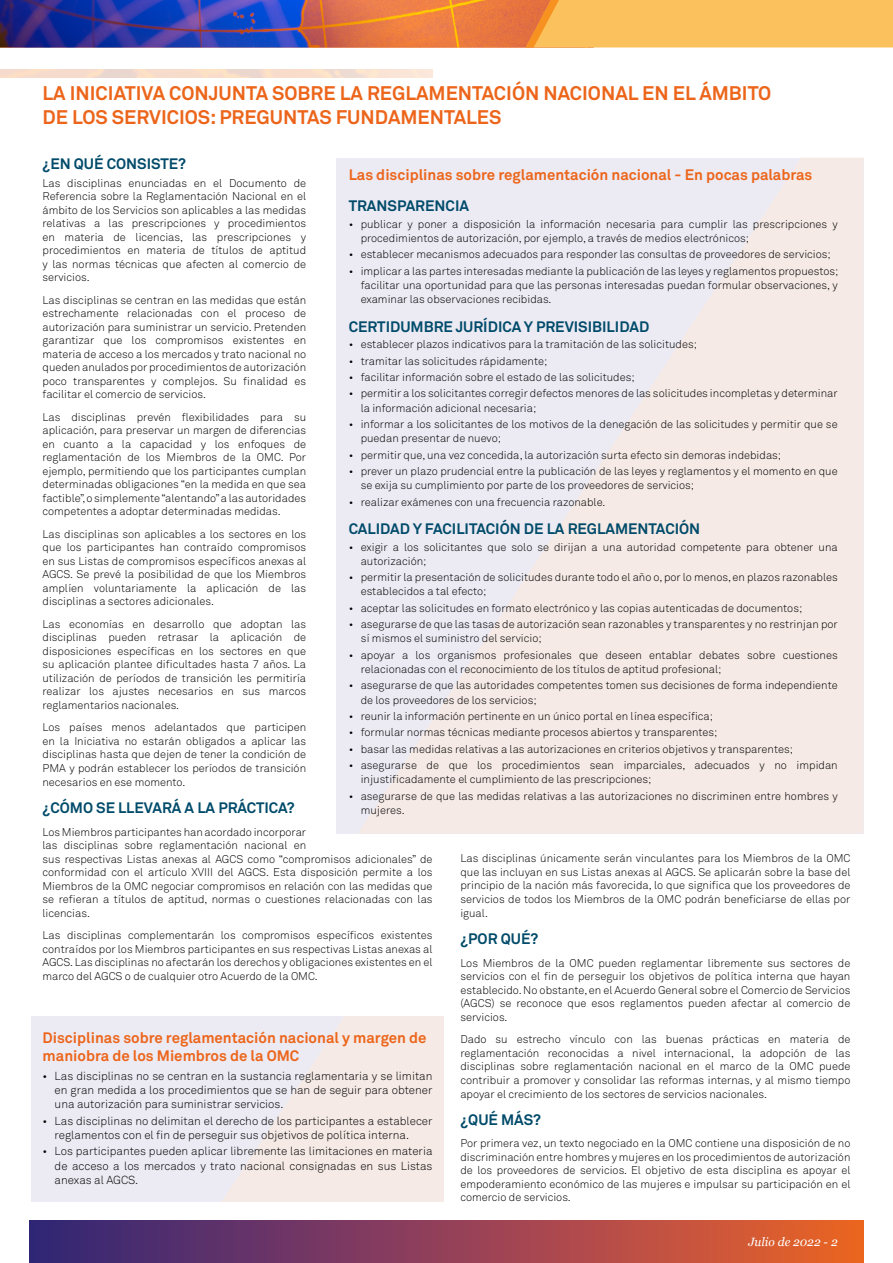
<style>
.page{position:relative;width:893px;height:1263px;background:#fff}
.page>*{position:absolute;margin:0;border:0;box-sizing:border-box;transform-origin:0 0}
.t1{font:700 19.5px/23.4px "Akkurat Pro";color:#ec651a}
.t2{font:700 15px "Akkurat Pro";color:#004b6a}
.t3{font:700 15px/18px "Akkurat Pro";color:#ec651a}
.t4{font:italic 12px "Georgia";color:#fff}
.t5{font:300 11.55px/14.2px "Akkurat Pro";color:#000;text-align:justify}
.t6{font:300 11.1px/13.5px "Akkurat Pro";color:#000;text-align:justify}
</style>
<div class="page">
<img style="left:0;top:0;width:893px;height:47px">
<div style="left:30px;top:1220px;width:833px;height:43px;background:linear-gradient(to right,#33237d,#f0612c)"></div>
<div style="left:31px;top:1016px;width:413px;height:185px;background:#eceaf3"></div>
<svg style="left:221px;top:1016px;width:223px;height:186px"></svg>
<div style="left:336px;top:158px;width:527px;height:675px;background:#eceaf3"></div>
<svg style="left:359px;top:157px;width:504px;height:676px;fill:#f5eae6"></svg>
<h1 class="t1" style="left:43px;top:82px;width:730px">LA INICIATIVA CONJUNTA SOBRE LA REGLAMENTACIÓN NACIONAL EN EL ÁMBITO<br>DE LOS SERVICIOS: PREGUNTAS FUNDAMENTALES</h1>
<h2 class="t2" style="left:43px;top:155px;width:145px">¿EN QUÉ CONSISTE?</h2>
<p class="t6" style="left:43px;top:176px;width:265px">Las disciplinas enunciadas en el Documento de Referencia sobre la Reglamentación Nacional en el ámbito de los Servicios son aplicables a las medidas relativas a las prescripciones y procedimientos en materia de licencias, las prescripciones y procedimientos en materia de títulos de aptitud y las normas técnicas que afecten al comercio de servicios.</p>
<p class="t6" style="left:43px;top:293px;width:265px">Las disciplinas se centran en las medidas que están estrechamente relacionadas con el proceso de autorización para suministrar un servicio. Pretenden garantizar que los compromisos existentes en materia de acceso a los mercados y trato nacional no queden anulados por procedimientos de autorización poco transparentes y complejos. Su finalidad es facilitar el comercio de servicios.</p>
<p class="t6" style="left:43px;top:410px;width:265px">Las disciplinas prevén flexibilidades para su aplicación, para preservar un margen de diferencias en cuanto a la capacidad y los enfoques de reglamentación de los Miembros de la OMC. Por ejemplo, permitiendo que los participantes cumplan determinadas obligaciones “en la medida en que sea factible”, o simplemente “alentando” a las autoridades competentes a adoptar determinadas medidas.</p>
<p class="t6" style="left:43px;top:527px;width:265px">Las disciplinas son aplicables a los sectores en los que los participantes han contraído compromisos en sus Listas de compromisos específicos anexas al AGCS. Se prevé la posibilidad de que los Miembros amplíen voluntariamente la aplicación de las disciplinas a sectores adicionales.</p>
<p class="t6" style="left:43px;top:617px;width:265px">Las economías en desarrollo que adoptan las disciplinas pueden retrasar la aplicación de disposiciones específicas en los sectores en que su aplicación plantee dificultades hasta 7 años. La utilización de períodos de transición les permitiría realizar los ajustes necesarios en sus marcos reglamentarios nacionales.</p>
<p class="t6" style="left:43px;top:721px;width:265px">Los países menos adelantados que participen en la Iniciativa no estarán obligados a aplicar las disciplinas hasta que dejen de tener la condición de PMA y podrán establecer los períodos de transición necesarios en ese momento.</p>
<h2 class="t2" style="left:43px;top:799px;width:254px">¿CÓMO SE LLEVARÁ A LA PRÁCTICA?</h2>
<p class="t6" style="left:43px;top:825px;width:392px;text-align:left">Los Miembros participantes han acordado incorporar<br>las disciplinas sobre reglamentación nacional en<br>sus respectivas Listas anexas al AGCS como “compromisos adicionales” de conformidad con el artículo XVIII del AGCS. Esta disposición permite a los Miembros de la OMC negociar compromisos en relación con las medidas que se refieran a títulos de aptitud, normas o cuestiones relacionadas con las licencias.</p>
<p class="t6" style="left:43px;top:928px;width:392px">Las disciplinas complementarán los compromisos específicos existentes contraídos por los Miembros participantes en sus respectivas Listas anexas al AGCS. Las disciplinas no afectarán los derechos y obligaciones existentes en el marco del AGCS o de cualquier otro Acuerdo de la OMC.</p>
<h2 class="t3" style="left:349px;top:166px;width:465px">Las disciplinas sobre reglamentación nacional - En pocas palabras</h2>
<h2 class="t2" style="left:349px;top:197px;width:122px">TRANSPARENCIA</h2>
<p class="t6" style="left:361px;top:217px;width:478px;line-height:14.2px;text-indent:-12px">• publicar y poner a disposición la información necesaria para cumplir las prescripciones y procedimientos de autorización, por ejemplo, a través de medios electrónicos;</p>
<p class="t6" style="left:349px;top:248px;width:484px">• establecer mecanismos adecuados para responder las consultas de proveedores de servicios;</p>
<p class="t6" style="left:361px;top:264px;width:479px;line-height:14.2px;text-indent:-12px">• implicar a las partes interesadas mediante la publicación de las leyes y reglamentos propuestos; facilitar una oportunidad para que las personas interesadas puedan formular observaciones, y examinar las observaciones recibidas.</p>
<h2 class="t2" style="left:349px;top:317px;width:302px">CERTIDUMBRE JURÍDICA Y PREVISIBILIDAD</h2>
<p class="t6" style="left:349px;top:337px;width:350px">• establecer plazos indicativos para la tramitación de las solicitudes;</p>
<p class="t6" style="left:349px;top:354px;width:200px">• tramitar las solicitudes rápidamente;</p>
<p class="t6" style="left:349px;top:370px;width:287px">• facilitar información sobre el estado de las solicitudes;</p>
<p class="t6" style="left:361px;top:386px;width:479px;line-height:14.2px;text-indent:-12px">• permitir a los solicitantes corregir defectos menores de las solicitudes incompletas y determinar la información adicional necesaria;</p>
<p class="t6" style="left:361px;top:417px;width:478px;line-height:14.2px;text-indent:-12px">• informar a los solicitantes de los motivos de la denegación de las solicitudes y permitir que se puedan presentar de nuevo;</p>
<p class="t6" style="left:349px;top:448px;width:434px">• permitir que, una vez concedida, la autorización surta efecto sin demoras indebidas;</p>
<p class="t6" style="left:361px;top:464px;width:478px;line-height:14.2px;text-indent:-12px">• prever un plazo prudencial entre la publicación de las leyes y reglamentos y el momento en que se exija su cumplimiento por parte de los proveedores de servicios;</p>
<p class="t6" style="left:349px;top:495px;width:258px">• realizar exámenes con una frecuencia razonable.</p>
<h2 class="t2" style="left:349px;top:520px;width:353px">CALIDAD Y FACILITACIÓN DE LA REGLAMENTACIÓN</h2>
<p class="t6" style="left:361px;top:539px;width:479px;line-height:14.2px;text-indent:-12px">• exigir a los solicitantes que solo se dirijan a una autoridad competente para obtener una autorización;</p>
<p class="t6" style="left:361px;top:570px;width:479px;line-height:14.2px;text-indent:-12px">• permitir la presentación de solicitudes durante todo el año o, por lo menos, en plazos razonables establecidos a tal efecto;</p>
<p class="t6" style="left:349px;top:601px;width:455px">• aceptar las solicitudes en formato electrónico y las copias autenticadas de documentos;</p>
<p class="t6" style="left:361px;top:617px;width:479px;line-height:14.2px;text-indent:-12px">• asegurarse de que las tasas de autorización sean razonables y transparentes y no restrinjan por sí mismos el suministro del servicio;</p>
<p class="t6" style="left:361px;top:648px;width:478px;line-height:14.2px;text-indent:-12px">• apoyar a los organismos profesionales que deseen entablar debates sobre cuestiones relacionadas con el reconocimiento de los títulos de aptitud profesional;</p>
<p class="t6" style="left:361px;top:678px;width:478px;line-height:14.2px;text-indent:-12px">• asegurarse de que las autoridades competentes tomen sus decisiones de forma independiente de los proveedores de los servicios;</p>
<p class="t6" style="left:349px;top:709px;width:366px">• reunir la información pertinente en un único portal en línea específica;</p>
<p class="t6" style="left:349px;top:726px;width:370px">• formular normas técnicas mediante procesos abiertos y transparentes;</p>
<p class="t6" style="left:349px;top:742px;width:446px">• basar las medidas relativas a las autorizaciones en criterios objetivos y transparentes;</p>
<p class="t6" style="left:361px;top:758px;width:479px;line-height:14.2px;text-indent:-12px">• asegurarse de que los procedimientos sean imparciales, adecuados y no impidan injustificadamente el cumplimiento de las prescripciones;</p>
<p class="t6" style="left:361px;top:789px;width:478px;line-height:14.2px;text-indent:-12px">• asegurarse de que las medidas relativas a las autorizaciones no discriminen entre hombres y mujeres.</p>
<p class="t6" style="left:460px;top:852px;width:392px">Las disciplinas únicamente serán vinculantes para los Miembros de la OMC que las incluyan en sus Listas anexas al AGCS. Se aplicarán sobre la base del principio de la nación más favorecida, lo que significa que los proveedores de servicios de todos los Miembros de la OMC podrán beneficiarse de ellas por igual.</p>
<h2 class="t2" style="left:460px;top:930px;width:79px">¿POR QUÉ?</h2>
<p class="t6" style="left:460px;top:956px;width:392px">Los Miembros de la OMC pueden reglamentar libremente sus sectores de servicios con el fin de perseguir los objetivos de política interna que hayan establecido. No obstante, en el Acuerdo General sobre el Comercio de Servicios (AGCS) se reconoce que esos reglamentos pueden afectar al comercio de servicios.</p>
<p class="t6" style="left:460px;top:1032px;width:392px">Dado su estrecho vínculo con las buenas prácticas en materia de reglamentación reconocidas a nivel internacional, la adopción de las disciplinas sobre reglamentación nacional en el marco de la OMC puede contribuir a promover y consolidar las reformas internas, y al mismo tiempo apoyar el crecimiento de los sectores de servicios nacionales.</p>
<h2 class="t2" style="left:460px;top:1110px;width:82px">¿QUÉ MÁS?</h2>
<p class="t6" style="left:460px;top:1137px;width:392px">Por primera vez, un texto negociado en la OMC contiene una disposición de no discriminación entre hombres y mujeres en los procedimientos de autorización de los proveedores de servicios. El objetivo de esta disciplina es apoyar el empoderamiento económico de las mujeres e impulsar su participación en el comercio de servicios.</p>
<h2 class="t3" style="left:43px;top:1029px;width:385px">Disciplinas sobre reglamentación nacional y margen de maniobra de los Miembros de la OMC</h2>
<p class="t5" style="left:55px;top:1068px;width:379px;text-indent:-12px">• Las disciplinas no se centran en la sustancia reglamentaria y se limitan en gran medida a los procedimientos que se han de seguir para obtener una autorización para suministrar servicios.</p>
<p class="t5" style="left:55px;top:1113px;width:379px;text-indent:-12px">• Las disciplinas no delimitan el derecho de los participantes a establecer reglamentos con el fin de perseguir sus objetivos de política interna.</p>
<p class="t5" style="left:55px;top:1144px;width:379px;text-indent:-12px">• Los participantes pueden aplicar libremente las limitaciones en materia de acceso a los mercados y trato nacional consignadas en sus Listas anexas al AGCS.</p>
<p class="t4" style="left:748px;top:1233px;width:91px">Julio de 2022 - 2</p>
</div>
